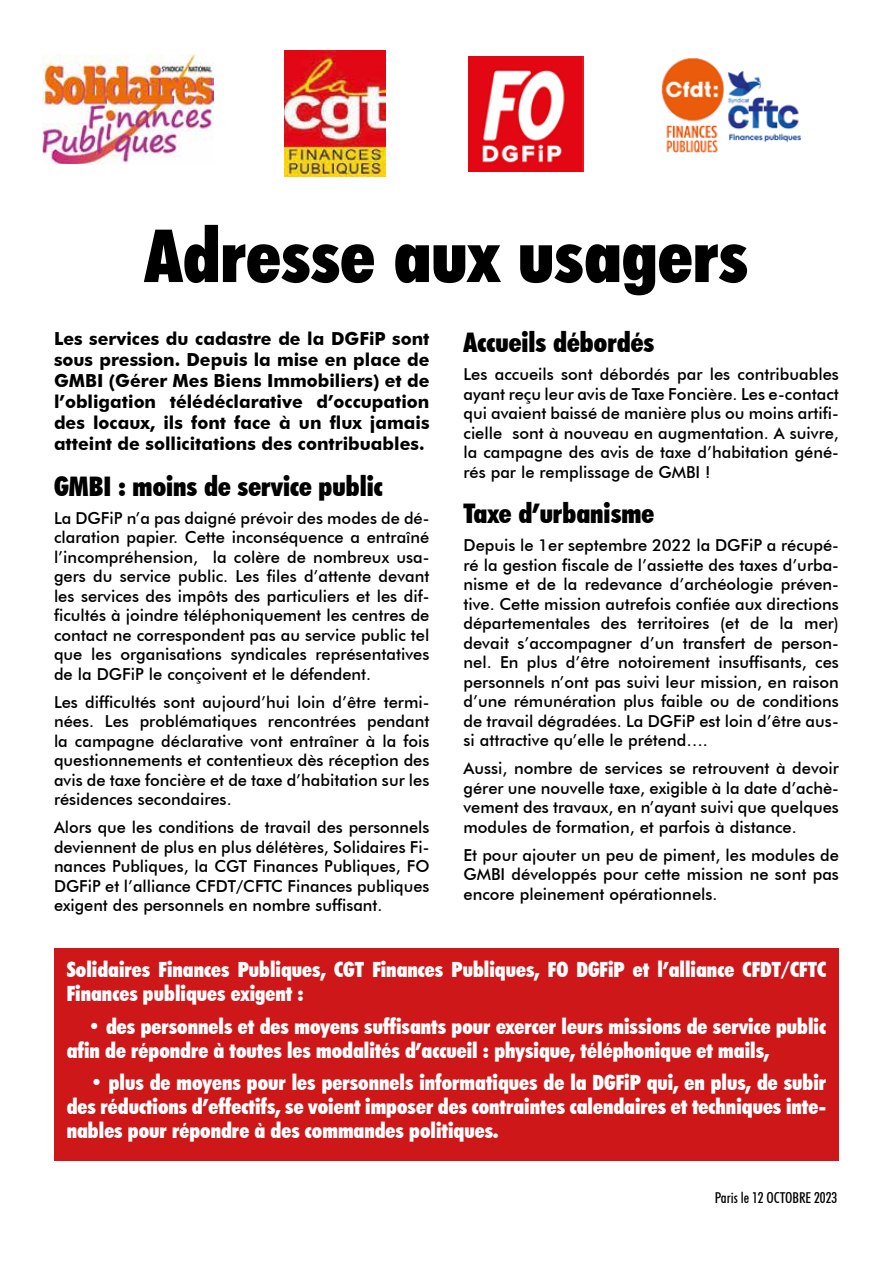
<style>
.page{position:relative;width:893px;height:1263px;background:#fff}
.page>*{position:absolute;margin:0;border:0;box-sizing:border-box;transform-origin:0 0}
.t1{font:900 condensed 73.5px "Futura BT";color:#000}
.t2{font:900 condensed 27px "Futura BT";color:#000}
.t3{font:900 condensed 21px/24px "Futura BT";color:#fff}
.t4{font:700 18px/21px "Futura BT";color:#000;text-align:justify}
.t5{font:500 16.5px/19.5px "Futura BT";color:#000;text-align:justify}
.t6{font:500 condensed 15px "Futura BT";color:#000}
</style>
<div class="page">
<img style="left:42px;top:54px;width:171px;height:110px">
<img style="left:661px;top:58px;width:141px;height:95px">
<img style="left:284px;top:50px;width:102px;height:127px">
<img style="left:468px;top:56px;width:115px;height:115px">
<div style="left:54px;top:948px;width:785px;height:213px;background:#cd1719"></div>
<h1 class="t1" style="left:145px;top:211px;width:605px">Adresse aux usagers</h1>
<p class="t4" style="left:54px;top:328px;width:377px">Les services du cadastre de la DGFiP sont sous pression. Depuis la mise en place de GMBI (Gérer Mes Biens Immobiliers) et de l’obligation télédéclarative d’occupation des locaux, ils font face à un flux jamais atteint de sollicitations des contribuables.</p>
<h2 class="t2" style="left:54px;top:470px;width:330px">GMBI : moins de service public</h2>
<p class="t5" style="left:54px;top:508px;width:377px">La DGFiP n’a pas daigné prévoir des modes de dé&shy;claration papier. Cette inconséquence a entraîné l’incompréhension, la colère de nombreux usa&shy;gers du service public. Les files d’attente devant les services des impôts des particuliers et les dif&shy;ficultés à joindre téléphoniquement les centres de contact ne correspondent pas au service public tel que les organisations syndicales représentatives de la DGFiP le conçoivent et le défendent.</p>
<p class="t5" style="left:54px;top:692px;width:377px">Les difficultés sont aujourd’hui loin d’être termi&shy;nées. Les problématiques rencontrées pendant la campagne déclarative vont entraîner à la fois questionnements et contentieux dès réception des avis de taxe foncière et de taxe d’habitation sur les résidences secondaires.</p>
<p class="t5" style="left:54px;top:818px;width:377px">Alors que les conditions de travail des personnels deviennent de plus en plus délétères, Solidaires Fi&shy;nances Publiques, la CGT Finances Publiques, FO DGFiP et l’alliance CFDT/CFTC Finances publiques exigent des personnels en nombre suffisant.</p>
<h2 class="t2" style="left:463px;top:326px;width:192px">Accueils débordés</h2>
<p class="t5" style="left:463px;top:364px;width:377px">Les accueils sont débordés par les contribuables ayant reçu leur avis de Taxe Foncière. Les e-contact qui avaient baissé de manière plus ou moins artifi&shy;cielle sont à nouveau en augmentation. A suivre, la campagne des avis de taxe d’habitation géné&shy;rés par le remplissage de GMBI !</p>
<h2 class="t2" style="left:463px;top:497px;width:192px">Taxe d’urbanisme</h2>
<p class="t5" style="left:463px;top:535px;width:377px">Depuis le 1er septembre 2022 la DGFiP a récupé&shy;ré la gestion fiscale de l’assiette des taxes d’urba&shy;nisme et de la redevance d’archéologie préven&shy;tive. Cette mission autrefois confiée aux directions départementales des territoires (et de la mer) devait s’accompagner d’un transfert de person&shy;nel. En plus d’être notoirement insuffisants, ces personnels n’ont pas suivi leur mission, en raison d’une rémunération plus faible ou de conditions de travail dégradées. La DGFiP est loin d’être aus&shy;si attractive qu’elle le prétend….</p>
<p class="t5" style="left:463px;top:758px;width:377px">Aussi, nombre de services se retrouvent à devoir gérer une nouvelle taxe, exigible à la date d’achè&shy;vement des travaux, en n’ayant suivi que quelques modules de formation, et parfois à distance.</p>
<p class="t5" style="left:463px;top:845px;width:377px">Et pour ajouter un peu de piment, les modules de GMBI développés pour cette mission ne sont pas encore pleinement opérationnels.</p>
<p class="t3" style="left:67px;top:957px;width:761px">Solidaires Finances Publiques, CGT Finances Publiques, FO DGFiP et l’alliance CFDT/CFTC<br>Finances publiques exigent :</p>
<p class="t3" style="left:67px;top:1014px;width:761px;text-indent:22px">• des personnels et des moyens suffisants pour exercer leurs missions de service public afin de répondre à toutes les modalités d’accueil : physique, téléphonique et mails,</p>
<p class="t3" style="left:67px;top:1070px;width:761px;text-align:justify;text-indent:24px">• plus de moyens pour les personnels informatiques de la DGFiP qui, en plus, de subir des réductions d’effectifs, se voient imposer des contraintes calendaires et techniques inte&shy;nables pour répondre à des commandes politiques.</p>
<p class="t6" style="left:715px;top:1188px;width:124px">Paris le 12 OCTOBRE 2023</p>
</div>
